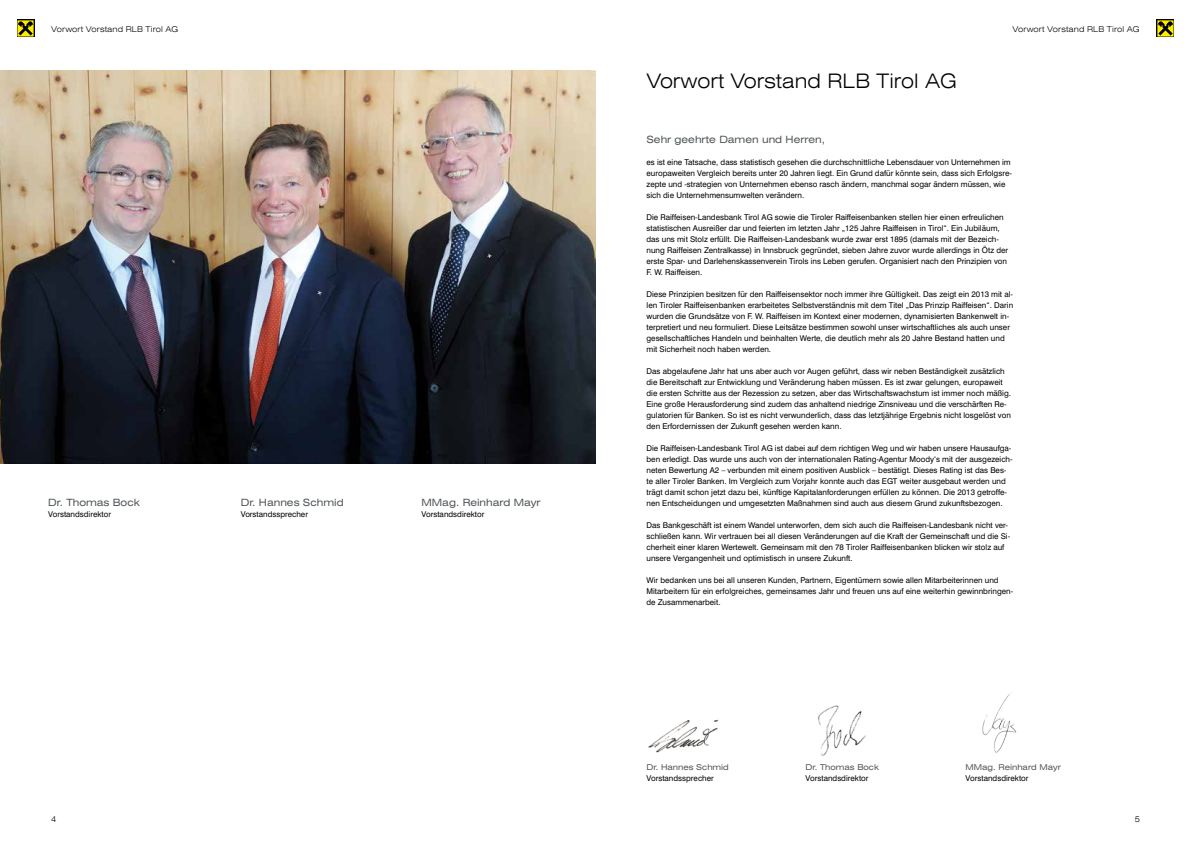
<style>
.page{position:relative;width:1191px;height:842px;background:#fff}
.page>*{position:absolute;margin:0;border:0;box-sizing:border-box;transform-origin:0 0}
.t1{font:300 expanded 20px "Swiss 721 BT";color:#000}
.t2{font:expanded 10px "Swiss 721 BT";color:#505559}
.t3{font:8px/11px "Swiss 721 BT";color:#000}
.t4{font:300 expanded 8px "Swiss 721 BT";letter-spacing:.01em;color:#000}
.t5{font:expanded 8px "Swiss 721 BT";color:#505559}
</style>
<div class="page">
<svg style="left:17px;top:20px;width:17px;height:17px"></svg>
<svg style="left:18px;top:21px;width:15px;height:15px"></svg>
<svg style="left:1156px;top:20px;width:18px;height:17px"></svg>
<svg style="left:1157px;top:20px;width:16px;height:17px"></svg>
<svg style="left:1157px;top:21px;width:16px;height:15px"></svg>
<img style="left:0;top:70px;width:596px;height:394px">
<img style="left:982px;top:692px;width:35px;height:61px">
<img style="left:817px;top:705px;width:49px;height:51px">
<img style="left:648px;top:719px;width:71px;height:34px">
<p class="t4" style="left:51px;top:24px;width:128px">Vorwort Vorstand RLB Tirol AG</p>
<p class="t2" style="left:48px;top:496px;width:93px">Dr. Thomas Bock</p>
<p class="t3" style="left:48px;top:509px;width:64px">Vorstandsdirektor</p>
<p class="t2" style="left:241px;top:496px;width:104px">Dr. Hannes Schmid</p>
<p class="t3" style="left:241px;top:509px;width:69px">Vorstandssprecher</p>
<p class="t2" style="left:421px;top:496px;width:121px">MMag. Reinhard Mayr</p>
<p class="t3" style="left:421px;top:509px;width:64px">Vorstandsdirektor</p>
<h1 class="t1" style="left:646px;top:69px;width:312px">Vorwort Vorstand RLB Tirol AG</h1>
<p class="t4" style="left:1012px;top:24px;width:128px">Vorwort Vorstand RLB Tirol AG</p>
<p class="t2" style="left:646px;top:133px;width:180px">Sehr geehrte Damen und Herren,</p>
<p class="t3" style="left:646px;top:157px;width:367px">es ist eine Tatsache, dass statistisch gesehen die durchschnittliche Lebensdauer von Unternehmen im europaweiten Vergleich bereits unter 20 Jahren liegt. Ein Grund dafür könnte sein, dass sich Erfolgsre&shy;zepte und -strategien von Unternehmen ebenso rasch ändern, manchmal sogar ändern müssen, wie sich die Unternehmensumwelten verändern.</p>
<p class="t3" style="left:646px;top:212px;width:363px">Die Raiffeisen-Landesbank Tirol AG sowie die Tiroler Raiffeisenbanken stellen hier einen erfreulichen statistischen Ausreißer dar und feierten im letzten Jahr „125 Jahre Raiffeisen in Tirol“. Ein Jubiläum, das uns mit Stolz erfüllt. Die Raiffeisen-Landesbank wurde zwar erst 1895 (damals mit der Bezeich&shy;nung Raiffeisen Zentralkasse) in Innsbruck gegründet, sieben Jahre zuvor wurde allerdings in Ötz der erste Spar- und Darlehenskassenverein Tirols ins Leben gerufen. Organisiert nach den Prinzipien von F. W. Raiffeisen.</p>
<p class="t3" style="left:646px;top:289px;width:368px">Diese Prinzipien besitzen für den Raiffeisensektor noch immer ihre Gültigkeit. Das zeigt ein 2013 mit al&shy;len Tiroler Raiffeisenbanken erarbeitetes Selbstverständnis mit dem Titel „Das Prinzip Raiffeisen“. Darin wurden die Grundsätze von F. W. Raiffeisen im Kontext einer modernen, dynamisierten Bankenwelt in&shy;terpretiert und neu formuliert. Diese Leitsätze bestimmen sowohl unser wirtschaftliches als auch unser gesellschaftliches Handeln und beinhalten Werte, die deutlich mehr als 20 Jahre Bestand hatten und mit Sicherheit noch haben werden.</p>
<p class="t3" style="left:646px;top:366px;width:366px">Das abgelaufene Jahr hat uns aber auch vor Augen geführt, dass wir neben Beständigkeit zusätzlich die Bereitschaft zur Entwicklung und Veränderung haben müssen. Es ist zwar gelungen, europaweit die ersten Schritte aus der Rezession zu setzen, aber das Wirtschaftswachstum ist immer noch mäßig.<br>Eine große Herausforderung sind zudem das anhaltend niedrige Zinsniveau und die verschärften Re&shy;gulatorien für Banken. So ist es nicht verwunderlich, dass das letztjährige Ergebnis nicht losgelöst von den Erfordernissen der Zukunft gesehen werden kann.</p>
<p class="t3" style="left:646px;top:443px;width:367px">Die Raiffeisen-Landesbank Tirol AG ist dabei auf dem richtigen Weg und wir haben unsere Hausaufga&shy;ben erledigt. Das wurde uns auch von der internationalen Rating-Agentur Moody‘s mit der ausgezeich&shy;neten Bewertung A2 – verbunden mit einem positiven Ausblick – bestätigt. Dieses Rating ist das Bes&shy;te aller Tiroler Banken. Im Vergleich zum Vorjahr konnte auch das EGT weiter ausgebaut werden und trägt damit schon jetzt dazu bei, künftige Kapitalanforderungen erfüllen zu können. Die 2013 getroffe&shy;nen Entscheidungen und umgesetzten Maßnahmen sind auch aus diesem Grund zukunftsbezogen.</p>
<p class="t3" style="left:646px;top:520px;width:365px">Das Bankgeschäft ist einem Wandel unterworfen, dem sich auch die Raiffeisen-Landesbank nicht ver&shy;schließen kann. Wir vertrauen bei all diesen Veränderungen auf die Kraft der Gemeinschaft und die Si&shy;cherheit einer klaren Wertewelt. Gemeinsam mit den 78 Tiroler Raiffeisenbanken blicken wir stolz auf unsere Vergangenheit und optimistisch in unsere Zukunft.</p>
<p class="t3" style="left:646px;top:575px;width:368px">Wir bedanken uns bei all unseren Kunden, Partnern, Eigentümern sowie allen Mitarbeiterinnen und<br>Mitarbeitern für ein erfolgreiches, gemeinsames Jahr und freuen uns auf eine weiterhin gewinnbringen&shy;de Zusammenarbeit.</p>
<p class="t5" style="left:646px;top:762px;width:84px">Dr. Hannes Schmid</p>
<p class="t5" style="left:805px;top:762px;width:75px">Dr. Thomas Bock</p>
<p class="t5" style="left:965px;top:762px;width:97px">MMag. Reinhard Mayr</p>
<p class="t3" style="left:646px;top:773px;width:69px">Vorstandssprecher</p>
<p class="t3" style="left:805px;top:773px;width:64px">Vorstandsdirektor</p>
<p class="t3" style="left:965px;top:773px;width:64px">Vorstandsdirektor</p>
<p class="t4" style="left:51px;top:815px;width:7px">4</p>
<p class="t4" style="left:1134px;top:815px;width:7px">5</p>
</div>
